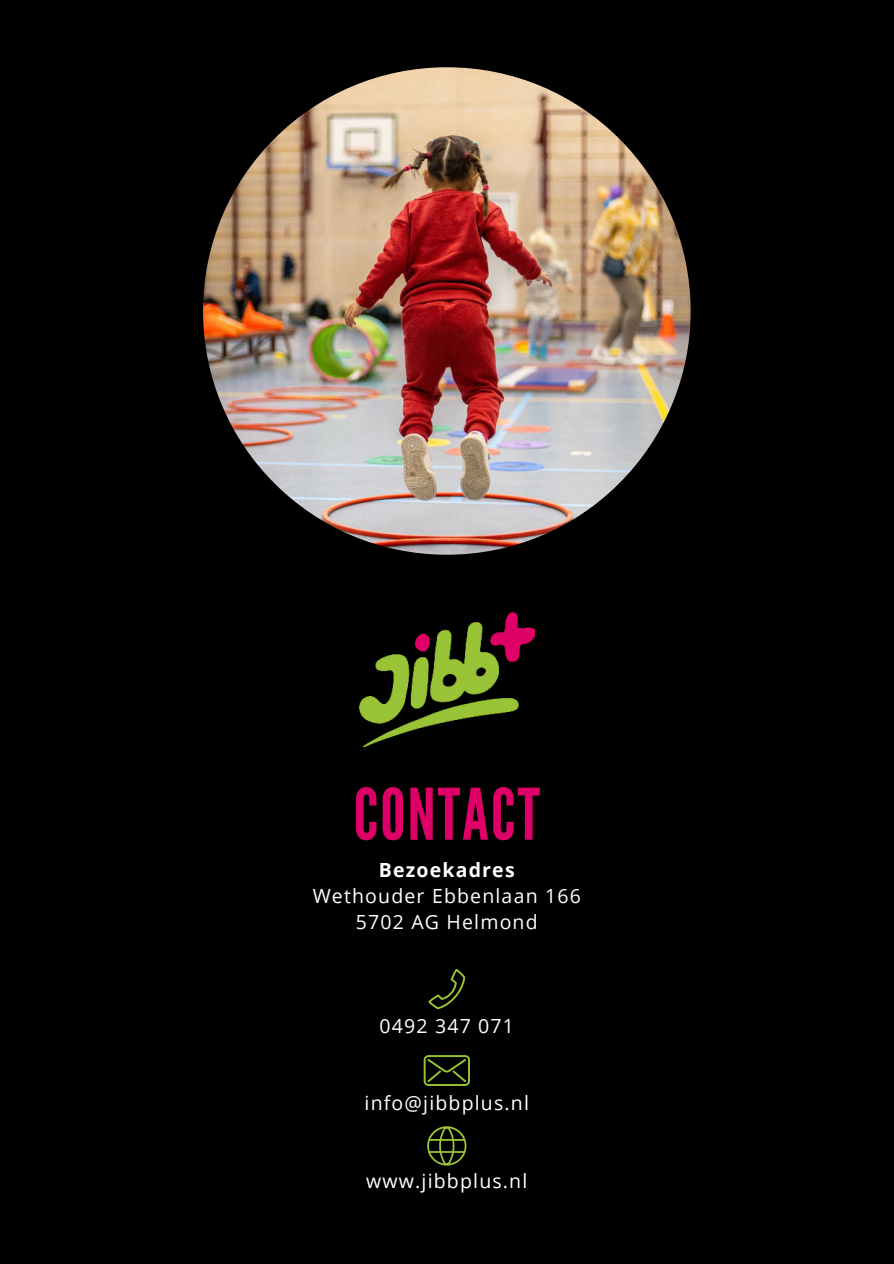
<style>
.page{position:relative;width:894px;height:1264px;background:#fff}
.page>*{position:absolute;margin:0;border:0;box-sizing:border-box;transform-origin:0 0}
.t1{font:70.8px "League Gothic";letter-spacing:.03em;color:#df0067}
.t2{font:19.5px/25.8px "Open Sans";letter-spacing:.06em;color:#fff;text-align:center}
.t3{font:700 19.5px "Open Sans";letter-spacing:.06em;color:#fff}
</style>
<div class="page">
<div style="left:0;top:0;width:893px;height:1263px;background:#000"></div>
<img style="left:359px;top:613px;width:175px;height:133px">
<svg style="left:428px;top:969px;width:37px;height:40px"></svg>
<svg style="left:423px;top:1055px;width:46px;height:30px"></svg>
<svg style="left:427px;top:1126px;width:39px;height:39px"></svg>
<img style="left:203px;top:67px;width:487px;height:487px;border-radius:50%">
<h1 class="t1" style="left:353px;top:772px;width:188px">CONTACT</h1>
<p class="t3" style="left:379px;top:856px;width:137px">Bezoekadres</p>
<p class="t2" style="left:312px;top:882px;width:269px">Wethouder Ebbenlaan 166<br>5702 AG Helmond</p>
<p class="t2" style="left:379px;top:1012px;width:136px">0492 347 071</p>
<p class="t2" style="left:364px;top:1089px;width:166px">info@jibbplus.nl</p>
<p class="t2" style="left:366px;top:1167px;width:163px">www.jibbplus.nl</p>
</div>
